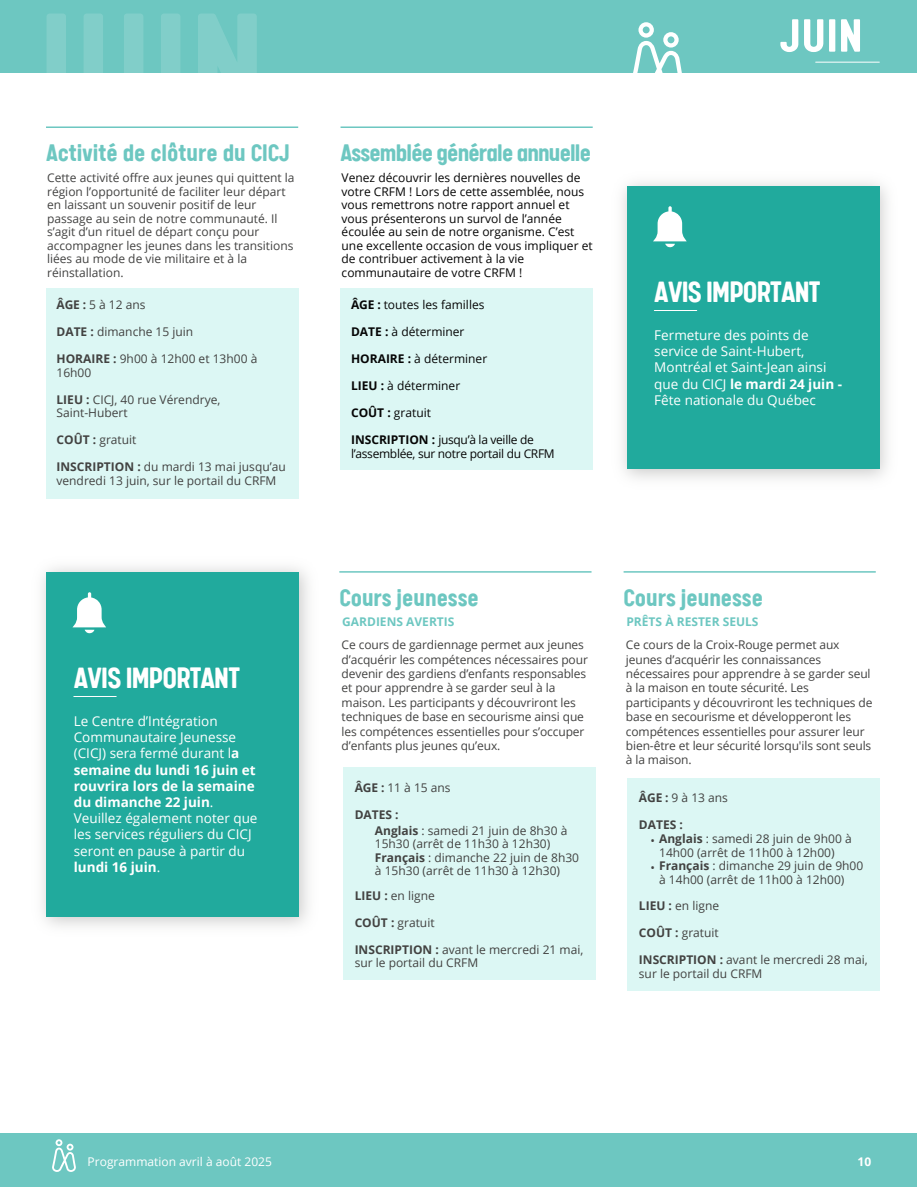
<style>
.page{position:relative;width:917px;height:1187px;background:#fff}
.page>*{position:absolute;margin:0;border:0;box-sizing:border-box;transform-origin:0 0}
.t1{font:700 52.5px "Calps";color:#fff}
.t2{font:700 33px "Calps";letter-spacing:-.025em;color:#fff}
.t3{font:700 27px "Calps";color:#6dc7c1}
.t4{font:700 27px "Calps";letter-spacing:-.03em;color:#6dc7c1}
.t5{font:13.5px/16.2px "Open Sans";color:#fff}
.t6{font:12px/13.5px "Open Sans";color:#424241}
.t7{font:12px/13.5px "Open Sans";color:#050505}
.t8{font:12px/13.5px "Open Sans";letter-spacing:-.025em;color:#050505}
.t9{font:700 12px "Open Sans";color:#6dc7c1}
.t10{font:12px "Open Sans";color:#fff}
.t11{font:700 12px "Open Sans";color:#424241}
.t12{font:700 12px "Open Sans";color:#fff}
.s1{font-weight:700}
</style>
<div class="page">
<div style="left:0;top:0;width:916px;height:73px;background:#6dc7c1"></div>
<svg style="left:633px;top:22px;width:49px;height:51px"></svg>
<hr style="left:815px;top:62px;width:64px;height:1px;background:#fff">
<div style="left:0;top:1133px;width:916px;height:54px;background:#6dc7c1"></div>
<svg style="left:52px;top:1139px;width:24px;height:33px"></svg>
<hr style="left:339px;top:571px;width:252px;height:2px;background:#6dc7c1">
<div style="left:343px;top:768px;width:252px;height:212px;background:#dcf7f4"></div>
<hr style="left:623px;top:571px;width:252px;height:2px;background:#6dc7c1">
<div style="left:627px;top:778px;width:252px;height:212px;background:#dcf7f4"></div>
<img style="left:622px;top:182px;width:266px;height:297px">
<div style="left:627px;top:186px;width:252px;height:282px;background:#21aa9d"></div>
<svg style="left:653px;top:206px;width:33px;height:42px"></svg>
<hr style="left:654px;top:310px;width:42px;height:1px;background:#fff">
<img style="left:42px;top:567px;width:267px;height:360px">
<div style="left:47px;top:572px;width:252px;height:344px;background:#21aa9d"></div>
<svg style="left:72px;top:592px;width:34px;height:42px"></svg>
<hr style="left:74px;top:696px;width:42px;height:1px;background:#fff">
<hr style="left:46px;top:126px;width:252px;height:2px;background:#6dc7c1">
<div style="left:46px;top:288px;width:252px;height:210px;background:#dcf7f4"></div>
<hr style="left:340px;top:126px;width:252px;height:2px;background:#6dc7c1">
<div style="left:340px;top:288px;width:252px;height:181px;background:#dcf7f4"></div>
<h3 class="t3" style="left:46px;top:137px;width:245px">Activité de clôture du CICJ</h3>
<p class="t6" style="left:47px;top:171px;width:249px">Cette activité offre aux jeunes qui quittent la région l’opportunité de faciliter leur départ en laissant un souvenir positif de leur passage au sein de notre communauté. Il s’agit d’un rituel de départ conçu pour accompagner les jeunes dans les transitions liées au mode de vie militaire et à la réinstallation.</p>
<p class="t6" style="left:56px;top:298px;width:91px"><span class="s1">ÂGE :</span> 5 à 12 ans</p>
<p class="t6" style="left:56px;top:325px;width:138px"><span class="s1">DATE :</span> dimanche 15 juin</p>
<p class="t6" style="left:56px;top:352px;width:202px"><span class="s1">HORAIRE :</span> 9h00 à 12h00 et 13h00 à<br>16h00</p>
<p class="t6" style="left:56px;top:392px;width:165px"><span class="s1">LIEU :</span> CICJ, 40 rue Vérendrye,<br>Saint-Hubert</p>
<p class="t6" style="left:56px;top:433px;width:81px"><span class="s1">COÛT :</span> gratuit</p>
<p class="t6" style="left:56px;top:460px;width:231px"><span class="s1">INSCRIPTION :</span> du mardi 13 mai jusqu’au vendredi 13 juin, sur le portail du CRFM</p>
<h2 class="t2" style="left:74px;top:658px;width:168px">AVIS IMPORTANT</h2>
<p class="t5" style="left:74px;top:713px;width:185px">Le Centre d’Intégration<br>Communautaire Jeunesse (CICJ) sera fermé durant l<span class="s1">a semaine du lundi 16 juin et rouvrira lors de la semaine du dimanche 22 juin</span>.<br>Veuillez également noter que les services réguliers du CICJ seront en pause à partir du <span class="s1">lundi 16 juin</span>.</p>
<p class="t6" style="left:73px;top:801px;width:6px">•</p>
<p class="t6" style="left:73px;top:828px;width:6px">•</p>
<h3 class="t4" style="left:340px;top:137px;width:252px">Assemblée générale annuelle</h3>
<p class="t7" style="left:341px;top:171px;width:252px">Venez découvrir les dernières nouvelles de votre CRFM ! Lors de cette assemblée, nous vous remettrons notre rapport annuel et vous présenterons un survol de l’année écoulée au sein de notre organisme. C’est une excellente occasion de vous impliquer et de contribuer activement à la vie communautaire de votre CRFM !</p>
<p class="t7" style="left:351px;top:298px;width:135px"><span class="s1">ÂGE :</span> toutes les familles</p>
<p class="t7" style="left:351px;top:325px;width:115px"><span class="s1">DATE :</span> à déterminer</p>
<p class="t7" style="left:351px;top:352px;width:138px"><span class="s1">HORAIRE :</span> à déterminer</p>
<p class="t7" style="left:351px;top:379px;width:111px"><span class="s1">LIEU :</span> à déterminer</p>
<p class="t7" style="left:351px;top:406px;width:81px"><span class="s1">COÛT :</span> gratuit</p>
<p class="t8" style="left:351px;top:433px;width:205px"><span class="s1">INSCRIPTION :</span> jusqu’à la veille de l’assemblée, sur notre portail du CRFM</p>
<h1 class="t1" style="left:779px;top:4px;width:84px">JUIN</h1>
<h2 class="t2" style="left:654px;top:272px;width:168px">AVIS IMPORTANT</h2>
<p class="t5" style="left:654px;top:327px;width:189px">Fermeture des points de service de Saint-Hubert,<br>Montréal et Saint-Jean ainsi que du CICJ <span class="s1">le mardi 24 juin -<br></span>Fête nationale du Québec</p>
<h3 class="t3" style="left:339px;top:581px;width:141px">Cours jeunesse</h3>
<p class="t9" style="left:342px;top:613px;width:114px">GARDIENS AVERTIS</p>
<p class="t6" style="left:341px;top:637px;width:248px;line-height:14.4px">Ce cours de gardiennage permet aux jeunes d’acquérir les compétences nécessaires pour devenir des gardiens d’enfants responsables et pour apprendre à se garder seul à la maison. Les participants y découvriront les techniques de base en secourisme ainsi que les compétences essentielles pour s’occuper d’enfants plus jeunes qu’eux.</p>
<p class="t6" style="left:354px;top:780px;width:97px"><span class="s1">ÂGE :</span> 11 à 15 ans</p>
<p class="t11" style="left:354px;top:806px;width:45px">DATES :</p>
<p class="t6" style="left:375px;top:823px;width:206px"><span class="s1">Anglais</span> : samedi 21 juin de 8h30 à<br>15h30 (arrêt de 11h30 à 12h30)<br><span class="s1">Français</span> : dimanche 22 juin de 8h30 à 15h30 (arrêt de 11h30 à 12h30)</p>
<p class="t6" style="left:354px;top:888px;width:82px"><span class="s1">LIEU :</span> en ligne</p>
<p class="t6" style="left:354px;top:915px;width:81px"><span class="s1">COÛT :</span> gratuit</p>
<p class="t6" style="left:354px;top:942px;width:230px"><span class="s1">INSCRIPTION :</span> avant le mercredi 21 mai, sur le portail du CRFM</p>
<h3 class="t3" style="left:623px;top:581px;width:141px">Cours jeunesse</h3>
<p class="t9" style="left:626px;top:613px;width:134px">PRÊTS À RESTER SEULS</p>
<p class="t6" style="left:625px;top:637px;width:248px;line-height:14.4px">Ce cours de la Croix-Rouge permet aux jeunes d’acquérir les connaissances nécessaires pour apprendre à se garder seul à la maison en toute sécurité. Les participants y découvriront les techniques de base en secourisme et développeront les compétences essentielles pour assurer leur bien-être et leur sécurité lorsqu'ils sont seuls à la maison.</p>
<p class="t6" style="left:638px;top:791px;width:91px"><span class="s1">ÂGE :</span> 9 à 13 ans</p>
<p class="t11" style="left:638px;top:816px;width:45px">DATES :</p>
<p class="t6" style="left:659px;top:832px;width:194px;text-indent:-9px">• <span class="s1">Anglais</span> : samedi 28 juin de 9h00 à<br>14h00 (arrêt de 11h00 à 12h00)</p>
<p class="t6" style="left:659px;top:859px;width:206px;text-indent:-9px">• <span class="s1">Français</span> : dimanche 29 juin de 9h00 à 14h00 (arrêt de 11h00 à 12h00)</p>
<p class="t6" style="left:638px;top:899px;width:82px"><span class="s1">LIEU :</span> en ligne</p>
<p class="t6" style="left:638px;top:926px;width:81px"><span class="s1">COÛT :</span> gratuit</p>
<p class="t6" style="left:638px;top:953px;width:230px"><span class="s1">INSCRIPTION :</span> avant le mercredi 28 mai, sur le portail du CRFM</p>
<p class="t10" style="left:88px;top:1154px;width:186px">Programmation avril à août 2025</p>
<p class="t12" style="left:857px;top:1153px;width:15px">10</p>
</div>
